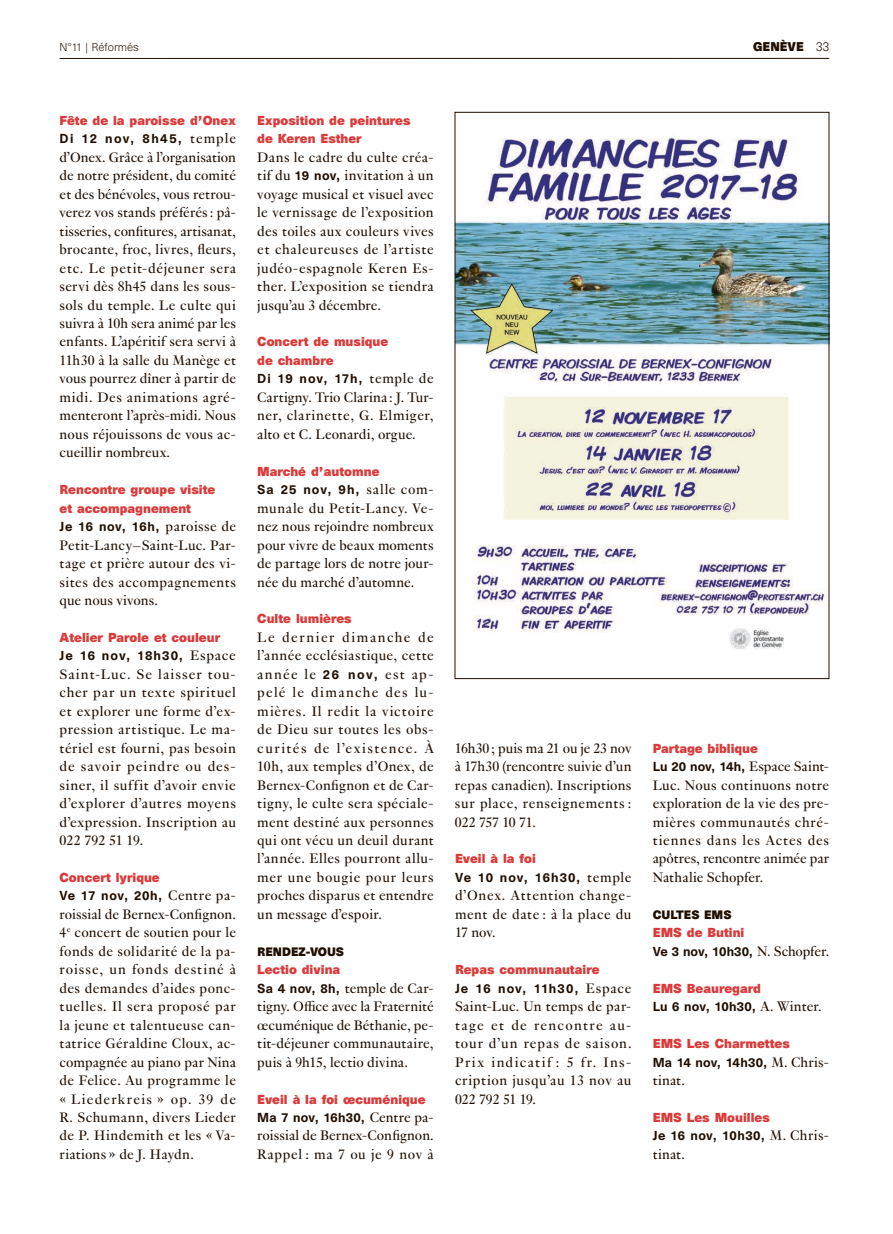
<style>
.page{position:relative;width:893px;height:1234px;background:#fff}
.page>*{position:absolute;margin:0;border:0;box-sizing:border-box;transform-origin:0 0}
.t1{font:15px/18.5px "Genath";letter-spacing:.02em;color:#200e00;text-align:justify}
.t2{font:700 12px/18.5px "Unica SB";color:#da3a39}
.t3{font:500 12px/18.5px "Unica SB";color:#200e00}
.t4{font:500 12px/18.5px "Unica SB";letter-spacing:.075em;color:#200e00}
.t5{font:700 11.7px "Unica SB";color:#200e00}
.t6{font:700 11.25px "Unica SB";color:#200e00}
.t7{font:300 10.5px "Unica SB";color:#200e00}
.s1{font-weight:300;font-size:12px}
.s2{font-weight:500;color:#200e00}
.s3{font-family:"Genath";font-weight:400;font-size:15px;color:#200e00}
.s4{font-family:"Unica SB";font-weight:500;font-size:12px}
.s5{font-weight:700;color:#da3a39}
.s6{font-family:"Genath";font-weight:400;font-size:15px}
</style>
<div class="page">
<hr style="left:60px;top:58px;width:769px;height:1px;background:#200e00">
<img style="left:457px;top:136px;width:370px;height:514px">
<p class="t7" style="left:60px;top:41px;width:81px">N°11 | Réformés</p>
<p class="t5" style="left:753px;top:39px;width:78px">GENÈVE <span class="s1">33</span></p>
<p class="t2" style="left:60px;top:112px;width:178px">Fête de la paroisse d’Onex<br><span class="s2">Di 12 nov, 8h45,</span> <span class="s3">temple</span></p>
<p class="t1" style="left:60px;top:147px;width:178px">d’Onex. Grâce à l’organisation de notre président, du comité et des bénévoles, vous retrou&shy;verez vos stands préférés : pâ&shy;tisseries, confitures, artisanat, brocante, froc, livres, fleurs, etc. Le petit-déjeuner sera servi dès 8h45 dans les sous&shy;sols du temple. Le culte qui suivra à 10h sera animé par les enfants. L’apéritif sera servi à 11h30 à la salle du Manège et vous pourrez dîner à partir de midi. Des animations agré&shy;menteront l’après-midi. Nous nous réjouissons de vous ac&shy;cueillir nombreux.</p>
<p class="t2" style="left:60px;top:481px;width:178px">Rencontre groupe visite<br>et accompagnement<br><span class="s2">Je 16 nov, 16h,</span> <span class="s3">paroisse de</span></p>
<p class="t1" style="left:60px;top:534px;width:178px">Petit-Lancy–Saint-Luc. Par&shy;tage et prière autour des vi&shy;sites des accompagnements que nous vivons.</p>
<p class="t2" style="left:60px;top:629px;width:178px">Atelier Parole et couleur<br><span class="s2">Je 16 nov, 18h30,</span> <span class="s3">Espace</span></p>
<p class="t1" style="left:60px;top:663px;width:178px">Saint-Luc. Se laisser tou&shy;cher par un texte spirituel et explorer une forme d’ex&shy;pression artistique. Le ma&shy;tériel est fourni, pas besoin de savoir peindre ou des&shy;siner, il suffit d’avoir envie d’explorer d’autres moyens d’expression. Inscription au 022 792 51 19.</p>
<p class="t2" style="left:60px;top:869px;width:178px">Concert lyrique<br><span class="s2">Ve 17 nov, 20h,</span> <span class="s3">Centre pa-</span></p>
<p class="t1" style="left:60px;top:903px;width:178px">roissial de Bernex-Confignon.<br>4<sup>e</sup> concert de soutien pour le fonds de solidarité de la pa&shy;roisse, un fonds destiné à des demandes d’aides ponc&shy;tuelles. Il sera proposé par la jeune et talentueuse can&shy;tatrice Géraldine Cloux, ac&shy;compagnée au piano par Nina de Felice. Au programme le « Liederkreis » op. 39 de R. Schumann, divers Lieder de P. Hindemith et les « Va&shy;riations » de J. Haydn.</p>
<p class="t2" style="left:257px;top:112px;width:155px">Exposition de peintures de Keren Esther</p>
<p class="t1" style="left:257px;top:147px;width:178px">Dans le cadre du culte créa&shy;tif du <span class="s4">19 nov,</span> invitation à un voyage musical et visuel avec le vernissage de l’exposition des toiles aux couleurs vives et chaleureuses de l’artiste judéo-espagnole Keren Es&shy;ther. L’exposition se tiendra jusqu’au 3 décembre.</p>
<p class="t2" style="left:257px;top:334px;width:178px">Concert de musique<br>de chambre<br><span class="s2">Di 19 nov, 17h,</span> <span class="s3">temple de</span></p>
<p class="t1" style="left:257px;top:387px;width:178px">Cartigny. Trio Clarina : J. Tur&shy;ner, clarinette, G. Elmiger, alto et C. Leonardi, orgue.</p>
<p class="t2" style="left:257px;top:463px;width:178px">Marché d’automne<br><span class="s2">Sa 25 nov, 9h,</span> <span class="s3">salle com-</span></p>
<p class="t1" style="left:257px;top:497px;width:178px">munale du Petit-Lancy. Ve&shy;nez nous rejoindre nombreux pour vivre de beaux moments de partage lors de notre jour&shy;née du marché d’automne.</p>
<p class="t2" style="left:257px;top:610px;width:96px">Culte lumières</p>
<p class="t1" style="left:257px;top:626px;width:178px">Le dernier dimanche de l’année ecclésiastique, cette année le <span class="s4">26 nov,</span> est ap&shy;pelé le dimanche des lu&shy;mières. Il redit la victoire de Dieu sur toutes les obs&shy;curités de l’existence. À 10h, aux temples d’Onex, de Bernex-Confignon et de Car&shy;tigny, le culte sera spéciale&shy;ment destiné aux personnes qui ont vécu un deuil durant l’année. Elles pourront allu&shy;mer une bougie pour leurs proches disparus et entendre un message d’espoir.</p>
<p class="t6" style="left:257px;top:944px;width:88px">RENDEZ-VOUS</p>
<p class="t2" style="left:257px;top:961px;width:85px">Lectio divina</p>
<p class="t1" style="left:257px;top:977px;width:178px"><span class="s4">Sa 4 nov, 8h,</span> temple de Car&shy;tigny. Office avec la Fraternité œcuménique de Béthanie, pe&shy;tit-déjeuner communautaire, puis à 9h15, lectio divina.</p>
<p class="t2" style="left:257px;top:1090px;width:178px">Eveil à la foi œcuménique<br><span class="s2">Ma 7 nov, 16h30,</span> <span class="s3">Centre pa-</span></p>
<p class="t1" style="left:257px;top:1125px;width:178px">roissial de Bernex-Confignon.<br>Rappel : ma 7 ou je 9 nov à</p>
<p class="t1" style="left:455px;top:737px;width:178px">16h30 ; puis ma 21 ou je 23 nov à 17h30 (rencontre suivie d’un repas canadien). Inscriptions sur place, renseignements :<br>022 757 10 71.</p>
<p class="t4" style="left:455px;top:850px;width:178px"><span class="s5">Eveil à la foi<br></span>Ve 10 nov, 16h30, <span class="s6">temple</span></p>
<p class="t1" style="left:455px;top:885px;width:178px">d’Onex. Attention change&shy;ment de date : à la place du 17 nov.</p>
<p class="t2" style="left:455px;top:961px;width:178px">Repas communautaire<br><span class="s2">Je 16 nov, 11h30,</span> <span class="s3">Espace</span></p>
<p class="t1" style="left:455px;top:995px;width:178px">Saint-Luc. Un temps de par&shy;tage et de rencontre au&shy;tour d’un repas de saison.<br>Prix indicatif : 5 fr. Ins&shy;cription jusqu’au 13 nov au 022 792 51 19.</p>
<p class="t2" style="left:653px;top:740px;width:178px">Partage biblique<br><span class="s2">Lu 20 nov, 14h,</span> <span class="s3">Espace Saint-</span></p>
<p class="t1" style="left:653px;top:774px;width:178px">Luc. Nous continuons notre exploration de la vie des pre&shy;mières communautés chré&shy;tiennes dans les Actes des apôtres, rencontre animée par Nathalie Schopfer.</p>
<p class="t6" style="left:653px;top:907px;width:80px">CULTES EMS</p>
<p class="t3" style="left:653px;top:924px;width:178px"><span class="s5">EMS de Butini<br></span>Ve 3 nov, 10h30, <span class="s6">N. Schopfer.</span></p>
<p class="t2" style="left:653px;top:979px;width:171px">EMS Beauregard<br><span class="s2">Lu 6 nov, 10h30,</span> <span class="s3">A. Winter.</span></p>
<p class="t2" style="left:653px;top:1035px;width:178px">EMS Les Charmettes<br><span class="s2">Ma 14 nov, 14h30,</span> <span class="s3">M. Chris-</span></p>
<p class="t1" style="left:653px;top:1069px;width:34px">tinat.</p>
<p class="t2" style="left:653px;top:1109px;width:178px">EMS Les Mouilles<br><span class="s2">Je 16 nov, 10h30,</span> <span class="s3">M. Chris-</span></p>
<p class="t1" style="left:653px;top:1143px;width:34px">tinat.</p>
</div>
